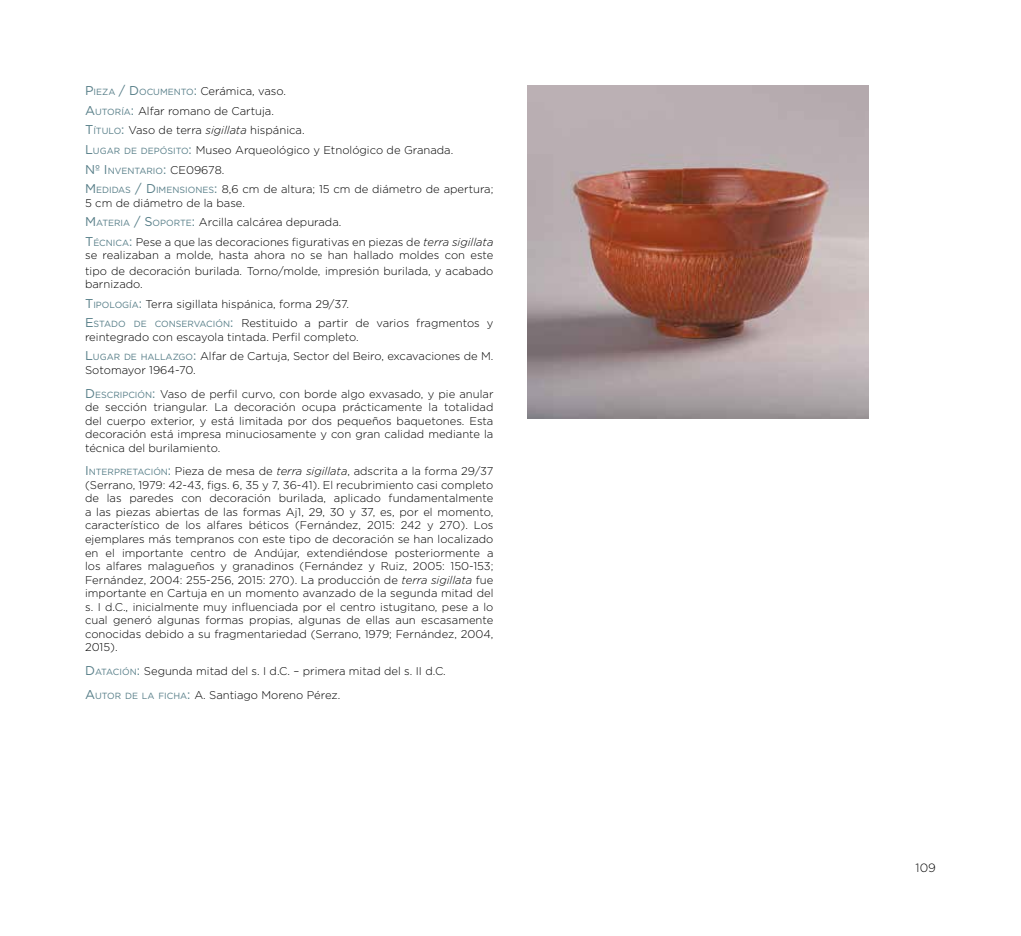
<style>
.page{position:relative;width:1021px;height:936px;background:#fff}
.page>*{position:absolute;margin:0;border:0;box-sizing:border-box;transform-origin:0 0}
.t1{font:300 12px "Gotham";color:#000}
.t2{font:300 11.25px/13.5px "Gotham";color:#000}
.t3{font:8.85px "Gotham";color:#577e88}
.s1{font-weight:400;font-size:12.75px;color:#577e88}
.s2{font-weight:400;font-size:8.85px;color:#577e88}
.s3{font-style:italic}
.s4{font-size:12.75px}
.s5{font-weight:300;font-size:11.25px;color:#000}
</style>
<div class="page">
<img style="left:527px;top:85px;width:341px;height:333px">
<p class="t2" style="left:85px;top:81px;width:370px;line-height:19.5px"><span class="s1">P</span><span class="s2">IEZA</span> <span class="s1">/ D</span><span class="s2">OCUMENTO</span><span class="s1">:</span> Cerámica, vaso.<br><span class="s1">A</span><span class="s2">UTORÍA</span><span class="s1">:</span> Alfar romano de Cartuja.<br><span class="s1">T</span><span class="s2">ÍTULO</span><span class="s1">:</span> Vaso de terra <span class="s3">sigillata</span> hispánica.<br><span class="s1">L</span><span class="s2">UGAR DE DEPÓSITO</span><span class="s1">:</span> Museo Arqueológico y Etnológico de Granada.</p>
<p class="t3" style="left:85px;top:165px;width:141px"><span class="s4">Nº I</span> NVENTARIO<span class="s4">:</span> <span class="s5">CE09678.</span></p>
<p class="t2" style="left:85px;top:182px;width:410px"><span class="s1">M</span> <span class="s2">EDIDAS</span> <span class="s1">/ D</span><span class="s2">IMENSIONES</span><span class="s1">:</span> 8,6 cm de altura; 15 cm de diámetro de apertura;<br>5 cm de diámetro de la base.</p>
<p class="t2" style="left:85px;top:212px;width:410px;line-height:19.5px"><span class="s1">M</span> <span class="s2">ATERIA</span> <span class="s1">/ S</span><span class="s2">OPORTE</span><span class="s1">:</span> Arcilla calcárea depurada.<br><span class="s1">T</span><span class="s2">ÉCNICA</span><span class="s1">:</span> Pese a que las decoraciones figurativas en piezas de <span class="s3">terra sigillata</span></p>
<p class="t2" style="left:85px;top:247px;width:410px;line-height:15.3px">se realizaban a molde, hasta ahora no se han hallado moldes con este tipo de decoración burilada. Torno/molde, impresión burilada, y acabado</p>
<p class="t2" style="left:85px;top:274px;width:410px;line-height:19.5px">barnizado.<br><span class="s1">T</span><span class="s2">IPOLOGÍA</span><span class="s1">:</span> Terra sigillata hispánica, forma 29/37.<br><span class="s1">E</span><span class="s2">STADO DE CONSERVACIÓN</span><span class="s1">:</span> Restituido a partir de varios fragmentos y</p>
<p class="t2" style="left:85px;top:326px;width:410px;line-height:19.5px">reintegrado con escayola tintada. Perfil completo.<br><span class="s1">L</span><span class="s2">UGAR DE HALLAZGO</span><span class="s1">:</span> Alfar de Cartuja, Sector del Beiro, excavaciones de M.</p>
<p class="t2" style="left:85px;top:357px;width:410px;line-height:23.9px">Sotomayor 1964-70.<br><span class="s1">D</span><span class="s2">ESCRIPCIÓN</span><span class="s1">:</span> Vaso de perfil curvo, con borde algo exvasado, y pie anular</p>
<p class="t2" style="left:85px;top:400px;width:410px;text-align:justify">de sección triangular. La decoración ocupa prácticamente la totalidad del cuerpo exterior, y está limitada por dos pequeños baquetones. Esta decoración está impresa minuciosamente y con gran calidad mediante la técnica del burilamiento.</p>
<p class="t2" style="left:85px;top:464px;width:410px;text-align:justify"><span class="s1">I</span> <span class="s2">NTERPRETACIÓN</span><span class="s1">:</span> Pieza de mesa de <span class="s3">terra sigillata</span>, adscrita a la forma 29/37 (Serrano, 1979: 42-43, figs. 6, 35 y 7, 36-41). El recubrimiento casi completo de las paredes con decoración burilada, aplicado fundamentalmente a las piezas abiertas de las formas Aj1, 29, 30 y 37, es, por el momento, característico de los alfares béticos (Fernández, 2015: 242 y 270). Los ejemplares más tempranos con este tipo de decoración se han localizado en el importante centro de Andújar, extendiéndose posteriormente a los alfares malagueños y granadinos (Fernández y Ruiz, 2005: 150-153; Fernández, 2004: 255-256, 2015: 270). La producción de <span class="s3">terra sigillata</span> fue importante en Cartuja en un momento avanzado de la segunda mitad del s. I d.C., inicialmente muy influenciada por el centro istugitano, pese a lo cual generó algunas formas propias, algunas de ellas aun escasamente conocidas debido a su fragmentariedad (Serrano, 1979; Fernández, 2004, 2015).</p>
<p class="t2" style="left:85px;top:658px;width:362px;line-height:23.9px"><span class="s1">D</span><span class="s2">ATACIÓN</span><span class="s1">:</span> Segunda mitad del s. I d.C. – primera mitad del s. II d.C.<br><span class="s1">A</span><span class="s2">UTOR DE LA FICHA</span><span class="s1">:</span> A. Santiago Moreno Pérez.</p>
<p class="t1" style="left:915px;top:860px;width:22px">109</p>
</div>
